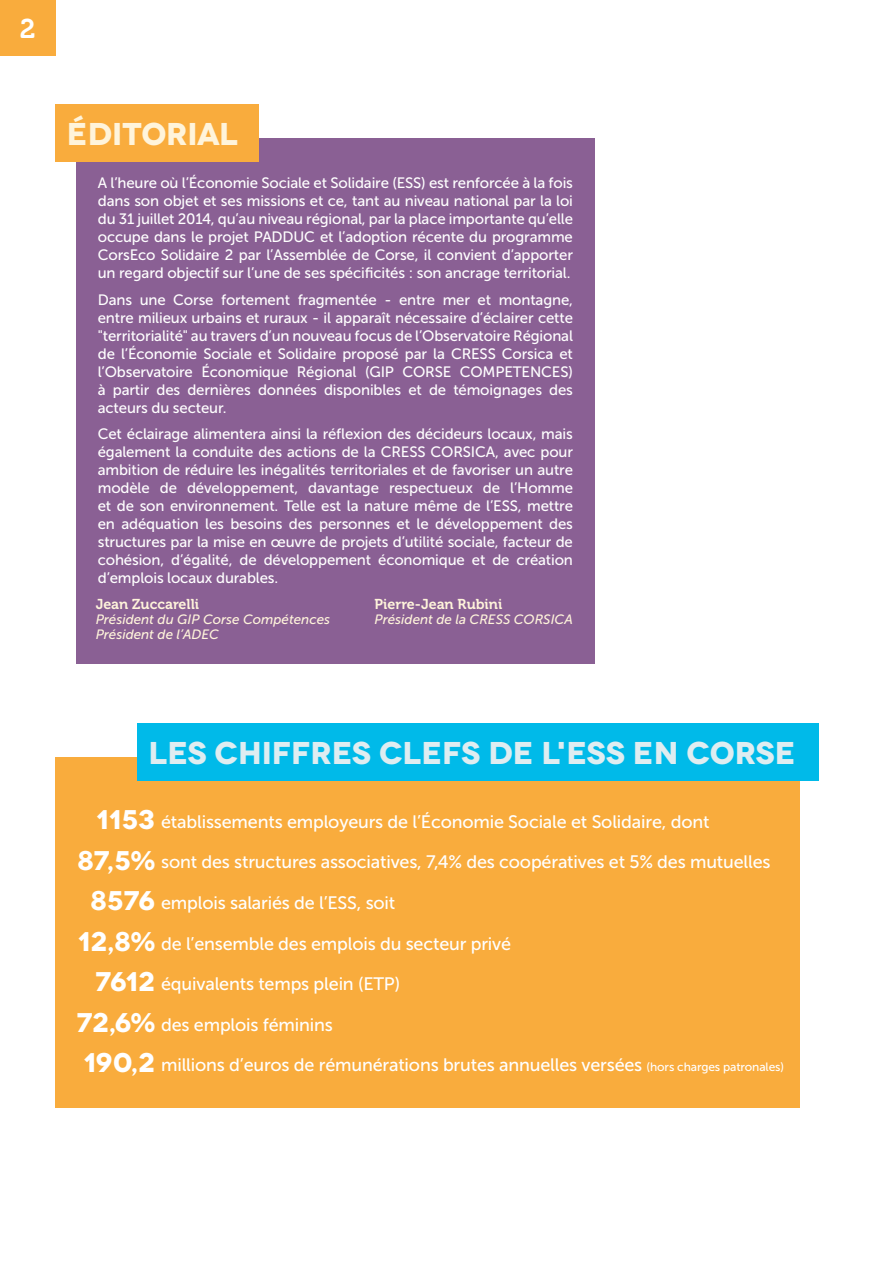
<style>
.page{position:relative;width:893px;height:1263px;background:#fff}
.page>*{position:absolute;margin:0;border:0;box-sizing:border-box;transform-origin:0 0}
.t1{font:700 31.5px "Novecentowide";letter-spacing:-.005em;color:#dfedf1}
.t2{font:700 31.5px "Novecentowide";letter-spacing:-.005em;color:#fff4db}
.t3{font:700 27px/40.5px "Novecentowide";color:#fff;text-align:right}
.t4{font:27px "Museo 700";color:#fff}
.t5{font:18px "Museo Sans 500";letter-spacing:-.01em;color:#fff}
.t6{font:15px/18px "Museo Sans 500";letter-spacing:-.01em;color:#fff;text-align:justify}
.t7{font:14.25px "Museo 700";color:#fff4db}
.t8{font:italic 13.5px/15px "Museo Sans 500";color:#fff4db}
.s1{font-size:12px}
</style>
<div class="page">
<div style="left:77px;top:138px;width:518px;height:525px;background:#8a6094"></div>
<div style="left:0;top:0;width:55px;height:56px;background:#f9ac3d"></div>
<div style="left:55px;top:757px;width:744px;height:350px;background:#f9ac3d"></div>
<div style="left:137px;top:723px;width:681px;height:57px;background:#00bae9"></div>
<div style="left:55px;top:104px;width:203px;height:58px;background:#f9ac3d"></div>
<h2 class="t4" style="left:20px;top:13px;width:17px">2</h2>
<h1 class="t2" style="left:67px;top:115px;width:152px">ÉDITORIAL</h1>
<p class="t6" style="left:98px;top:174px;width:477px">A l’heure où l’Économie Sociale et Solidaire (ESS) est renforcée à la fois dans son objet et ses missions et ce, tant au niveau national par la loi du 31 juillet 2014, qu’au niveau régional, par la place importante qu’elle occupe dans le projet PADDUC et l’adoption récente du programme CorsEco Solidaire 2 par l’Assemblée de Corse, il convient d’apporter un regard objectif sur l’une de ses spécificités : son ancrage territorial.</p>
<p class="t6" style="left:98px;top:290px;width:477px">Dans une Corse fortement fragmentée - entre mer et montagne, entre milieux urbains et ruraux - il apparaît nécessaire d’éclairer cette " territorialité" au travers d’un nouveau focus de l’Observatoire Régional de l’Économie Sociale et Solidaire proposé par la CRESS Corsica et l’Observatoire Économique Régional (GIP CORSE COMPETENCES) à partir des dernières données disponibles et de témoignages des acteurs du secteur.</p>
<p class="t6" style="left:98px;top:425px;width:477px">Cet éclairage alimentera ainsi la réflexion des décideurs locaux, mais également la conduite des actions de la CRESS CORSICA, avec pour ambition de réduire les inégalités territoriales et de favoriser un autre modèle de développement, davantage respectueux de l’Homme et de son environnement. Telle est la nature même de l’ESS, mettre en adéquation les besoins des personnes et le développement des structures par la mise en œuvre de projets d’utilité sociale, facteur de cohésion, d’égalité, de développement économique et de création d’emplois locaux durables.</p>
<p class="t7" style="left:96px;top:596px;width:105px">Jean Zuccarelli</p>
<p class="t8" style="left:96px;top:611px;width:236px">Président du GIP Corse Compétences<br>Président de l’ADEC</p>
<p class="t7" style="left:375px;top:596px;width:129px">Pierre-Jean Rubini</p>
<p class="t8" style="left:375px;top:611px;width:200px">Président de la CRESS CORSICA</p>
<h1 class="t1" style="left:149px;top:733px;width:438px">LES CHIFFRES CLEFS DE L'ESS</h1>
<h1 class="t1" style="left:633px;top:733px;width:164px">EN CORSE</h1>
<h2 class="t3" style="left:77px;top:800px;width:80px">1153<br>87,5%<br>8576<br>12,8%<br>7612<br>72,6%<br>190,2</h2>
<p class="t5" style="left:161px;top:812px;width:550px">établissements employeurs de l’Économie Sociale et Solidaire, dont</p>
<p class="t5" style="left:161px;top:852px;width:611px">sont des structures associatives, 7,4% des coopératives et 5% des mutuelles</p>
<p class="t5" style="left:161px;top:893px;width:236px">emplois salariés de l’ESS, soit</p>
<p class="t5" style="left:161px;top:933px;width:351px">de l’ensemble des emplois du secteur privé</p>
<p class="t5" style="left:161px;top:974px;width:240px">équivalents temps plein (ETP)</p>
<p class="t5" style="left:161px;top:1015px;width:173px">des emplois féminins</p>
<p class="t5" style="left:161px;top:1055px;width:624px">millions d’euros de rémunérations brutes annuelles versées <span class="s1">(hors charges patronales)</span></p>
</div>
